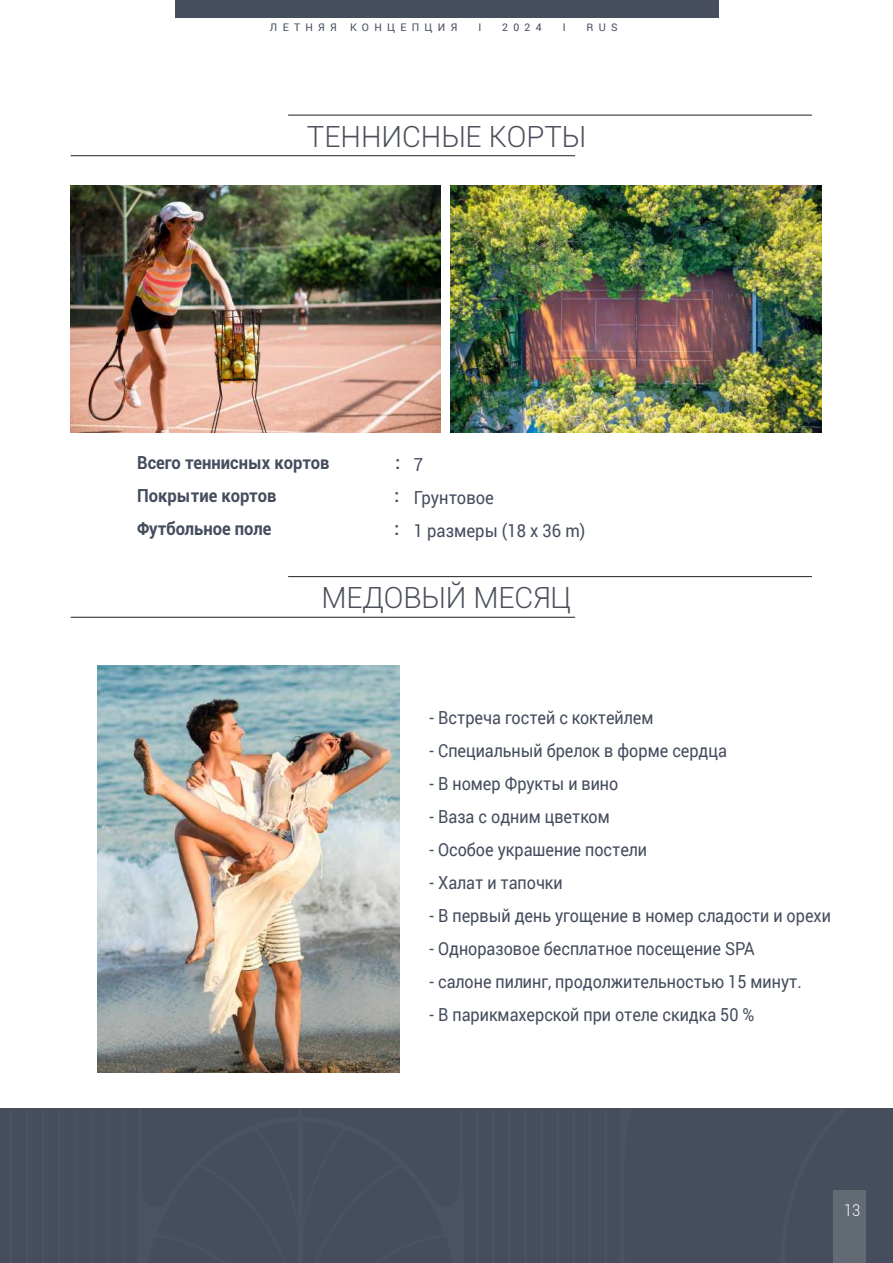
<style>
.page{position:relative;width:893px;height:1263px;background:#fff}
.page>*{position:absolute;margin:0;border:0;box-sizing:border-box;transform-origin:0 0}
.t1{font:300 29.25px "Roboto";color:#4c505b}
.t2{font:18px "Roboto";color:#444c5d;scale:.9 1}
.t3{font:700 18px "Roboto";color:#444c5d;scale:.92 1}
.t4{font:18px/33px "Roboto";color:#444c5d;scale:.92 1}
.t5{font:300 16.2px "Roboto";color:#fff;scale:.91 1}
.t6{font:10.5px "Roboto";letter-spacing:.5em;color:#464d5d}
</style>
<div class="page">
<div style="left:463px;top:1109px;width:157px;height:154px;background:#464d5d"></div>
<div style="left:0;top:1109px;width:138px;height:154px;background:#464d5d"></div>
<svg style="left:540px;top:1109px;width:3px;height:154px"></svg>
<svg style="left:524px;top:1109px;width:3px;height:154px"></svg>
<svg style="left:508px;top:1109px;width:2px;height:154px"></svg>
<svg style="left:492px;top:1109px;width:2px;height:154px"></svg>
<svg style="left:476px;top:1109px;width:2px;height:154px"></svg>
<svg style="left:605px;top:1109px;width:2px;height:154px"></svg>
<svg style="left:589px;top:1109px;width:2px;height:154px"></svg>
<svg style="left:573px;top:1109px;width:2px;height:154px"></svg>
<svg style="left:557px;top:1109px;width:2px;height:154px"></svg>
<svg style="left:58px;top:1109px;width:2px;height:154px"></svg>
<svg style="left:74px;top:1109px;width:2px;height:154px"></svg>
<svg style="left:90px;top:1109px;width:3px;height:154px"></svg>
<svg style="left:106px;top:1109px;width:3px;height:154px"></svg>
<svg style="left:123px;top:1109px;width:2px;height:154px"></svg>
<svg style="left:10px;top:1109px;width:2px;height:154px"></svg>
<svg style="left:26px;top:1109px;width:2px;height:154px"></svg>
<svg style="left:42px;top:1109px;width:2px;height:154px"></svg>
<div style="left:138px;top:1109px;width:325px;height:154px;background:#464d5d"></div>
<div style="left:620px;top:1109px;width:273px;height:154px;background:#464d5d"></div>
<div style="left:833px;top:1190px;width:33px;height:73px;background:#626a73"></div>
<div style="left:175px;top:0;width:543px;height:18px;background:#464d5d"></div>
<hr style="left:288px;top:115px;width:524px;height:1px;background:#231f20">
<hr style="left:71px;top:155px;width:504px;height:1px;background:#231f20">
<hr style="left:288px;top:576px;width:524px;height:1px;background:#231f20">
<hr style="left:71px;top:617px;width:504px;height:1px;background:#231f20">
<img style="left:71px;top:186px;width:369px;height:247px">
<img style="left:451px;top:186px;width:370px;height:247px">
<img style="left:97px;top:665px;width:302px;height:407px">
<p class="t6" style="left:270px;top:20px;width:189px">ЛЕТНЯЯ КОНЦЕПЦИЯ</p>
<p class="t6" style="left:478px;top:20px;width:4px">I</p>
<p class="t6" style="left:502px;top:20px;width:41px">2024</p>
<p class="t6" style="left:563px;top:20px;width:4px">I</p>
<p class="t6" style="left:587px;top:20px;width:33px">RUS</p>
<h1 class="t1" style="left:307px;top:116px;width:281px">ТЕННИСНЫЕ КОРТЫ</h1>
<p class="t3" style="left:137px;top:450px;width:211px">Всего теннисных кортов</p>
<p class="t3" style="left:395px;top:450px;width:7px">:</p>
<p class="t3" style="left:137px;top:483px;width:153px">Покрытие кортов</p>
<p class="t3" style="left:394px;top:483px;width:7px">:</p>
<p class="t3" style="left:137px;top:516px;width:147px">Футбольное поле</p>
<p class="t3" style="left:394px;top:516px;width:7px">:</p>
<p class="t4" style="left:414px;top:447px;width:188px">7<br>Грунтовое<br>1 размеры (18 х 36 m)</p>
<h1 class="t1" style="left:321px;top:578px;width:252px">МЕДОВЫЙ МЕСЯЦ</h1>
<p class="t2" style="left:430px;top:704px;width:250px">- Встреча гостей с коктейлем</p>
<p class="t2" style="left:430px;top:737px;width:332px">- Специальный брелок в форме сердца</p>
<p class="t2" style="left:430px;top:770px;width:211px">- В номер Фрукты и вино</p>
<p class="t2" style="left:430px;top:803px;width:202px">- Ваза с одним цветком</p>
<p class="t2" style="left:430px;top:836px;width:243px">- Особое украшение постели</p>
<p class="t2" style="left:430px;top:869px;width:149px">- Халат и тапочки</p>
<p class="t2" style="left:430px;top:902px;width:447px">- В первый день угощение в номер сладости и орехи</p>
<p class="t2" style="left:430px;top:935px;width:363px">- Одноразовое бесплатное посещение SPA</p>
<p class="t2" style="left:430px;top:968px;width:415px">- салоне пилинг, продолжительностью 15 минут.</p>
<p class="t2" style="left:430px;top:1001px;width:362px">- В парикмахерской при отеле скидка 50 %</p>
<p class="t5" style="left:844px;top:1198px;width:19px">13</p>
</div>
